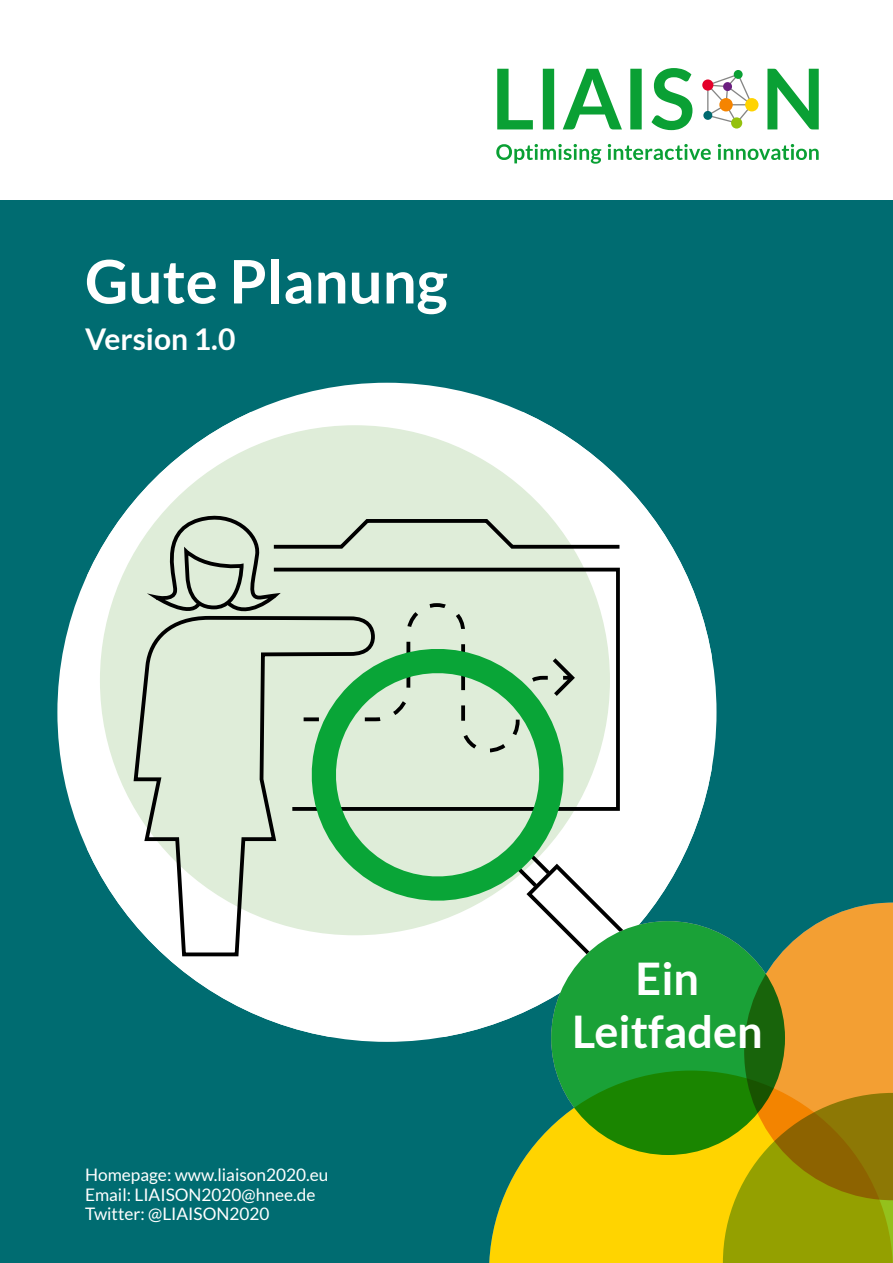
<style>
.page{position:relative;width:893px;height:1263px;background:#fff}
.page>*{position:absolute;margin:0;border:0;box-sizing:border-box;transform-origin:0 0}
.t1{font:700 60px "Lato";color:#fff}
.t2{font:700 45px/52.5px "Lato";color:#fff;text-align:center}
.t3{font:700 30px "Lato";color:#fff}
.t4{font:17.25px/19.5px "Lato";color:#fff}
</style>
<div class="page">
<div style="left:0;top:200px;width:893px;height:1063px;background:#006c71"></div>
<div style="left:57px;top:383px;width:659px;height:659px;background:#fff;border-radius:50%"></div>
<svg style="left:573px;top:754px;width:47px;height:58px"></svg>
<svg style="left:131px;top:412px;width:246px;height:546px"></svg>
<svg style="left:153px;top:505px;width:467px;height:249px"></svg>
<svg style="left:550px;top:869px;width:112px;height:130px"></svg>
<svg style="left:278px;top:831px;width:284px;height:103px"></svg>
<svg style="left:100px;top:425px;width:510px;height:510px;background:#c1dac0"></svg>
<svg style="left:497px;top:68px;width:195px;height:62px"></svg>
<svg style="left:767px;top:69px;width:52px;height:60px"></svg>
<svg style="left:707px;top:73px;width:47px;height:52px"></svg>
<div style="left:734px;top:70px;width:9px;height:9px;background:#0aa034;border-radius:50%"></div>
<div style="left:745px;top:98px;width:13px;height:13px;background:#ffd300;border-radius:50%"></div>
<div style="left:702px;top:79px;width:11px;height:12px;background:#e4002a;border-radius:50%"></div>
<div style="left:719px;top:98px;width:14px;height:13px;background:#f58400;border-radius:50%"></div>
<div style="left:731px;top:117px;width:11px;height:12px;background:#94c10d;border-radius:50%"></div>
<div style="left:723px;top:82px;width:9px;height:9px;background:#6b1f80;border-radius:50%"></div>
<div style="left:703px;top:111px;width:9px;height:9px;background:#006a6f;border-radius:50%"></div>
<svg style="left:496px;top:144px;width:323px;height:20px"></svg>
<svg style="left:489px;top:1070px;width:234px;height:193px;fill:#ffd400"></svg>
<svg style="left:723px;top:902px;width:170px;height:361px;background:#b2941f"></svg>
<svg style="left:551px;top:921px;width:234px;height:234px;background:#1a9425"></svg>
<h1 class="t1" style="left:85px;top:247px;width:364px">Gute Planung</h1>
<h3 class="t3" style="left:85px;top:322px;width:152px">Version 1.0</h3>
<p class="t4" style="left:85px;top:1165px;width:245px">Homepage: www.liaison2020.eu<br>Email: LIAISON2020@hnee.de<br>Twitter: @LIAISON2020</p>
<h2 class="t2" style="left:572px;top:952px;width:192px">Ein<br>Leitfaden</h2>
</div>
